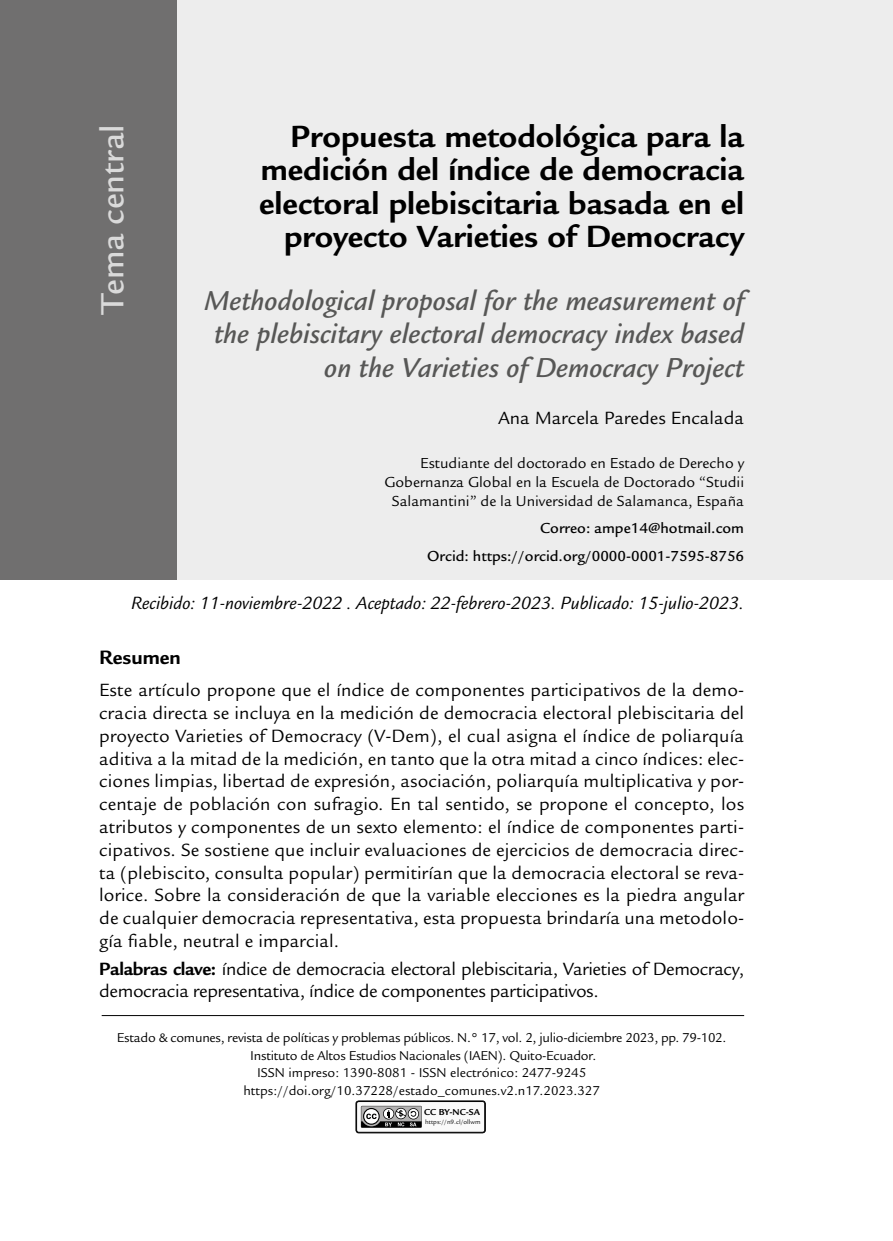
<style>
.page{position:relative;width:893px;height:1241px;background:#fff}
.page>*{position:absolute;margin:0;border:0;box-sizing:border-box;transform-origin:0 0}
.t1{font:500 35px "Legacy Sans Std";color:#dadada}
.Título_1{font:700 33.25px/33.2px "Legacy Sans Std";color:#000;text-align:right}
.Titulo_Ingles{font:italic 500 29.75px/33.2px "Legacy Sans Std";color:#575756;text-align:right}
.subtitulo_1{font:700 21px "Legacy Sans Std";color:#000}
.Básico_primero{font:19.25px/22.8px "Legacy Sans Std";letter-spacing:-.02em;color:#000;text-align:justify}
.Recibido{font:italic 19.25px "Legacy Sans Std";color:#000}
.Autor_tema{font:19.25px "Legacy Sans Std";color:#000}
.Cargo_tema{font:15.75px/18.9px "Legacy Sans Std";color:#000;text-align:right}
.Orcid_Tema{font:500 15.75px "Legacy Sans Std";color:#000}
.Correo_Tema{font:500 15.75px "Legacy Sans Std";color:#000}
.Básico_primero-2{font:14px "Legacy Sans Std";letter-spacing:-.02em;color:#000}
.Básico_primero-3{font:14px "Legacy Sans Std";color:#000}
.t2{font:700 9.45px "Legacy Sans Std";letter-spacing:-.005em;color:#000}
.t3{font:6.83px "Legacy Sans Std";color:#000}
.s1{font-weight:700}
</style>
<div class="page">
<div style="left:52px;top:0;width:841px;height:579px;background:#ededed"></div>
<div style="left:0;top:0;width:176px;height:579px;background:#706f6f"></div>
<div style="left:356px;top:1100px;width:129px;height:32px;background:#fafafa;border-radius:3px"></div>
<div style="left:356px;top:1100px;width:130px;height:32px;border:1px solid #000;border-radius:3px"></div>
<div style="left:356px;top:1101px;width:129px;height:31px;border:1px solid #000;border-radius:2px"></div>
<svg style="left:361px;top:1105px;width:61px;height:22px"></svg>
<hr style="left:102px;top:1014px;width:642px;height:1px;background:#000">
<p class="Título_1" style="left:259px;top:120px;width:486px">Propuesta metodológica para la medición del índice de democracia electoral plebiscitaria basada en el proyecto Varieties of Democracy</p>
<p class="Titulo_Ingles" style="left:204px;top:284px;width:541px">Methodological proposal for the measurement of the plebiscitary electoral democracy index based on the Varieties of Democracy Project</p>
<p class="Autor_tema" style="left:498px;top:407px;width:247px">Ana Marcela Paredes Encalada</p>
<p class="Cargo_tema" style="left:384px;top:453px;width:361px">Estudiante del doctorado en Estado de Derecho y<br>Gobernanza Global en la Escuela de Doctorado “Studii<br>Salamantini” de la Universidad de Salamanca, España</p>
<p class="Correo_Tema" style="left:540px;top:519px;width:206px">Correo: ampe14@hotmail.com</p>
<p class="Orcid_Tema" style="left:427px;top:547px;width:318px">Orcid: https://orcid.org/0000-0001-7595-8756</p>
<p class="Recibido" style="left:131px;top:592px;width:615px">Recibido: 11-noviembre-2022 . Aceptado: 22-febrero-2023. Publicado: 15-julio-2023.</p>
<p class="subtitulo_1" style="left:99px;top:645px;width:83px">Resumen</p>
<p class="Básico_primero" style="left:99px;top:679px;width:646px">Este artículo propone que el índice de componentes participativos de la demo&shy;cracia directa se incluya en la medición de democracia electoral plebiscitaria del proyecto Varieties of Democracy (V-Dem), el cual asigna el índice de poliarquía aditiva a la mitad de la medición, en tanto que la otra mitad a cinco índices: elec&shy;ciones limpias, libertad de expresión, asociación, poliarquía multiplicativa y por&shy;centaje de población con sufragio. En tal sentido, se propone el concepto, los atributos y componentes de un sexto elemento: el índice de componentes parti&shy;cipativos. Se sostiene que incluir evaluaciones de ejercicios de democracia direc&shy;ta (plebiscito, consulta popular) permitirían que la democracia electoral se reva&shy;lorice. Sobre la consideración de que la variable elecciones es la piedra angular de cualquier democracia representativa, esta propuesta brindaría una metodolo&shy;gía fiable, neutral e imparcial.</p>
<p class="Básico_primero" style="left:99px;top:957px;width:646px"><span class="s1">Palabras clave:</span> índice de democracia electoral plebiscitaria, Varieties of Democracy, democracia representativa, índice de componentes participativos.</p>
<p class="t1" style="left:92px;top:314px;width:191px;rotate:-90deg">Tema central</p>
<p class="Básico_primero-2" style="left:117px;top:1029px;width:611px">Estado &amp; comunes, revista de políticas y problemas públicos. N.° 17, vol. 2, julio-diciembre 2023, pp. 79-102.</p>
<p class="Básico_primero-2" style="left:250px;top:1047px;width:347px">Instituto de Altos Estudios Nacionales (IAEN). Quito-Ecuador.</p>
<p class="Básico_primero-3" style="left:257px;top:1064px;width:331px">ISSN impreso: 1390-8081 - ISSN electrónico: 2477-9245</p>
<p class="Básico_primero-3" style="left:243px;top:1082px;width:358px">https://doi.org/10.37228/estado_comunes.v2.n17.2023.327</p>
<p class="t2" style="left:424px;top:1106px;width:58px">CC BY-NC-SA</p>
<p class="t3" style="left:425px;top:1117px;width:57px">https://n9.cl/ollwm</p>
</div>
